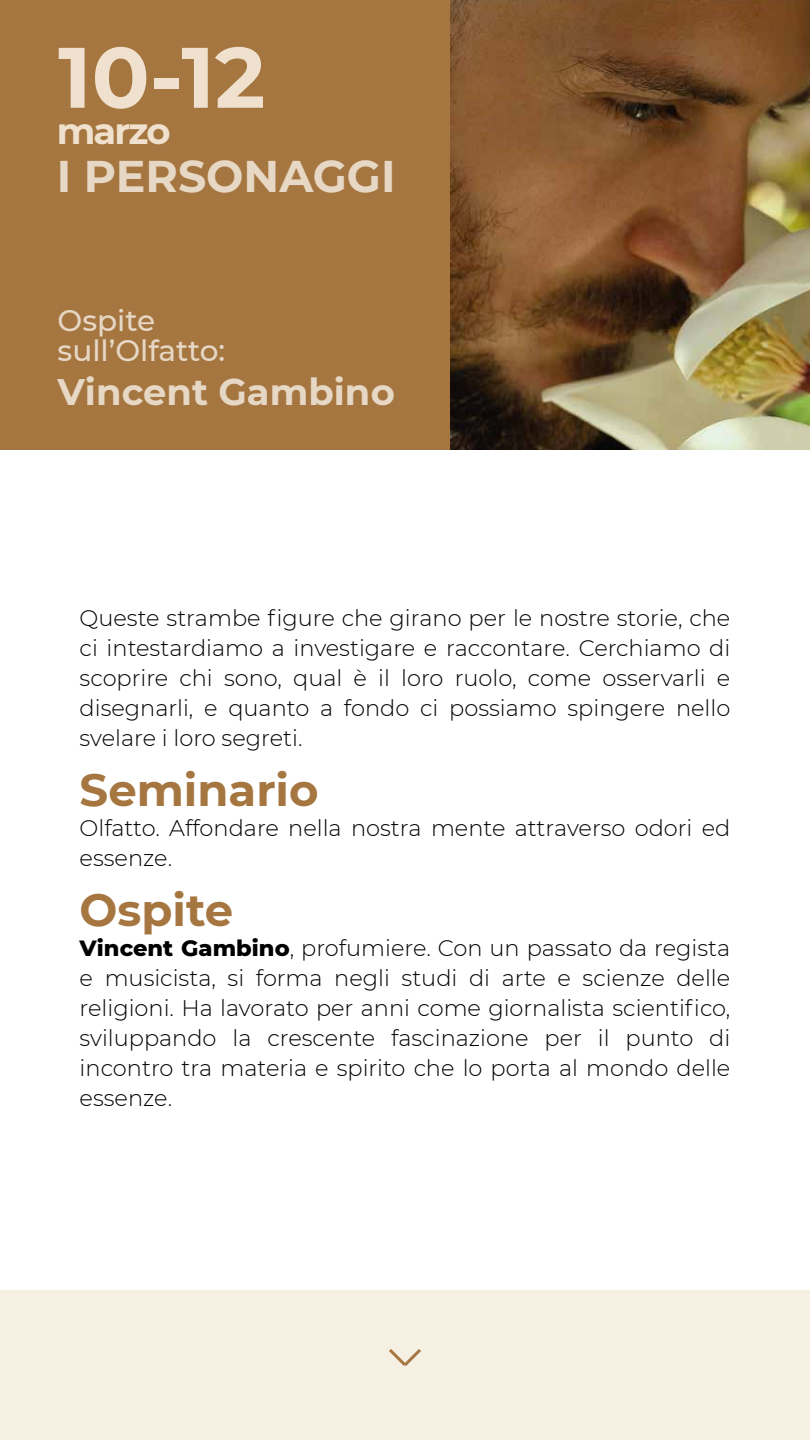
<style>
.page{position:relative;width:810px;height:1440px;background:#fff}
.page>*{position:absolute;margin:0;border:0;box-sizing:border-box;transform-origin:0 0}
.t1{font:700 85.57px "Montserrat";color:#efe1cd}
.t2{font:700 45px "Montserrat";color:#a67641}
.t3{font:700 44.25px "Montserrat";color:#e6d8c5}
.t4{font:700 36.9px "Montserrat";color:#e6d8c5}
.t5{font:700 36.9px "Montserrat";letter-spacing:-.05em;color:#efe1cd}
.t6{font:500 29.47px/29.5px "Montserrat";color:#e6d8c5}
.t7{font:300 22.5px/30px "Montserrat";color:#000;text-align:justify}
.s1{font-weight:800}
</style>
<div class="page">
<div style="left:0;top:1290px;width:810px;height:150px;background:#f5f0e2"></div>
<div style="left:0;top:0;width:450px;height:450px;background:#a67641"></div>
<img style="left:450px;top:0;width:360px;height:450px">
<svg style="left:389px;top:1349px;width:32px;height:17px"></svg>
<h1 class="t1" style="left:58px;top:16px;width:209px">10-12</h1>
<h3 class="t5" style="left:57px;top:104px;width:115px">marzo</h3>
<h3 class="t3" style="left:57px;top:144px;width:340px">I PERSONAGGI</h3>
<h3 class="t6" style="left:58px;top:305px;width:169px">Ospite sull’Olfatto:</h3>
<h3 class="t4" style="left:58px;top:365px;width:339px">Vincent Gambino</h3>
<p class="t7" style="left:80px;top:602px;width:652px">Queste strambe figure che girano per le nostre storie, che ci intestardiamo a investigare e raccontare. Cerchiamo di scoprire chi sono, qual è il loro ruolo, come osservarli e disegnarli, e quanto a fondo ci possiamo spingere nello svelare i loro segreti.</p>
<h2 class="t2" style="left:80px;top:757px;width:240px">Seminario</h2>
<p class="t7" style="left:80px;top:812px;width:652px">Olfatto. Affondare nella nostra mente attraverso odori ed essenze.</p>
<h2 class="t2" style="left:80px;top:877px;width:155px">Ospite</h2>
<p class="t7" style="left:80px;top:932px;width:652px"><span class="s1">Vincent Gambino</span>, profumiere. Con un passato da regista e musicista, si forma negli studi di arte e scienze delle religioni. Ha lavorato per anni come giornalista scientifico, sviluppando la crescente fascinazione per il punto di incontro tra materia e spirito che lo porta al mondo delle essenze.</p>
</div>
